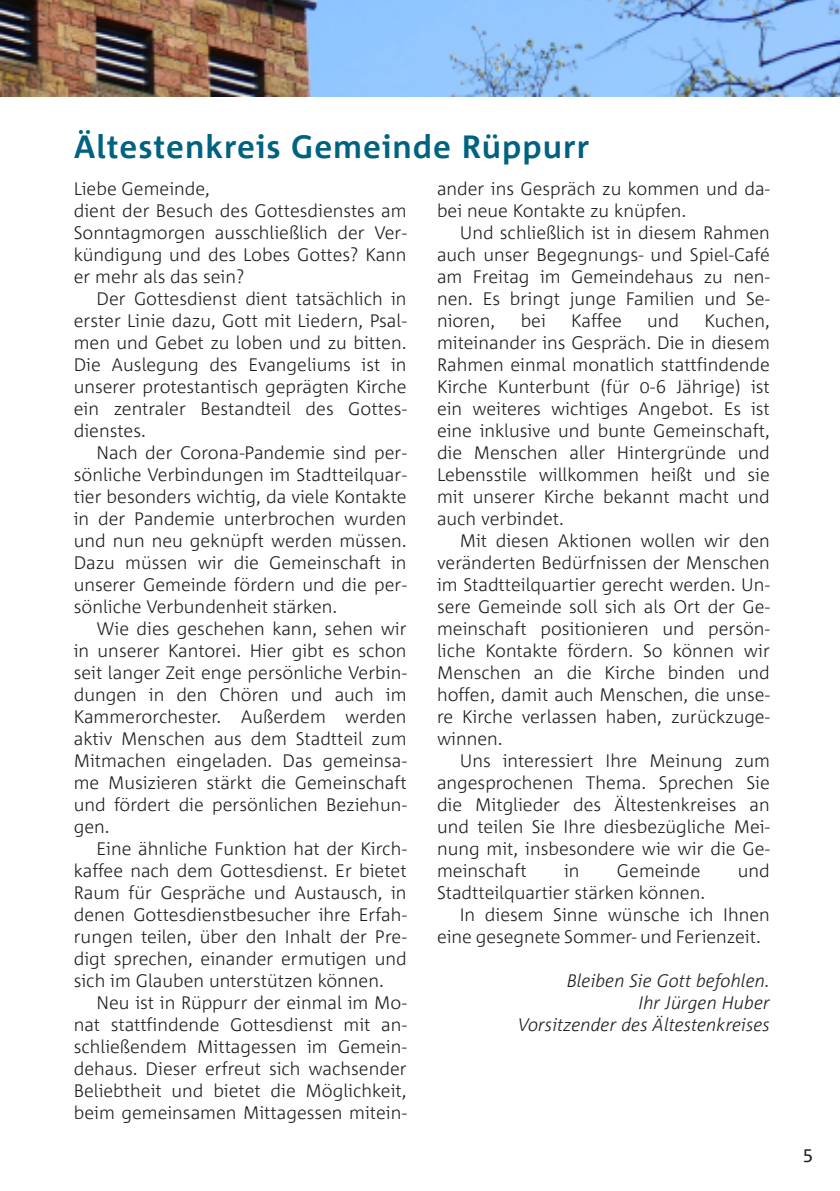
<style>
.page{position:relative;width:840px;height:1191px;background:#fff}
.page>*{position:absolute;margin:0;border:0;box-sizing:border-box;transform-origin:0 0}
.t1{font:700 32px "Corpid C1";letter-spacing:.03em;color:#006281}
.t2{font:300 18px/22px "Corpid C1";color:#231f20;text-align:justify}
.t3{font:italic 300 18px/22px "Corpid C1";color:#231f20;text-align:right}
.t4{font:18px "Corpid C1";color:#231f20}
</style>
<div class="page">
<img style="left:0;top:0;width:839px;height:96px">
<h1 class="t1" style="left:74px;top:127px;width:517px">Ältestenkreis Gemeinde Rüppurr</h1>
<p class="t2" style="left:74px;top:177px;width:334px;text-align:left">Liebe Gemeinde,<br>dient der Besuch des Gottesdienstes am<br>Sonntagmorgen ausschließlich der Ver&shy;kündigung und des Lobes Gottes? Kann er mehr als das sein?</p>
<p class="t2" style="left:74px;top:287px;width:334px;text-indent:23px">Der Gottesdienst dient tatsächlich in erster Linie dazu, Gott mit Liedern, Psal&shy;men und Gebet zu loben und zu bitten.<br>Die Auslegung des Evangeliums ist in unserer protestantisch geprägten Kirche ein zentraler Bestandteil des Gottes&shy;dienstes.</p>
<p class="t2" style="left:74px;top:441px;width:334px;text-indent:23px">Nach der Corona-Pandemie sind per&shy;sönliche Verbindungen im Stadtteilquar&shy;tier besonders wichtig, da viele Kontakte in der Pandemie unterbrochen wurden und nun neu geknüpft werden müssen.<br>Dazu müssen wir die Gemeinschaft in unserer Gemeinde fördern und die per&shy;sönliche Verbundenheit stärken.</p>
<p class="t2" style="left:74px;top:617px;width:334px;text-indent:23px">Wie dies geschehen kann, sehen wir in unserer Kantorei. Hier gibt es schon seit langer Zeit enge persönliche Verbin&shy;dungen in den Chören und auch im Kammerorchester. Außerdem werden aktiv Menschen aus dem Stadtteil zum Mitmachen eingeladen. Das gemeinsa&shy;me Musizieren stärkt die Gemeinschaft und fördert die persönlichen Beziehun&shy;gen.</p>
<p class="t2" style="left:74px;top:837px;width:334px;text-indent:23px">Eine ähnliche Funktion hat der Kirch&shy;kaffee nach dem Gottesdienst. Er bietet Raum für Gespräche und Austausch, in denen Gottesdienstbesucher ihre Erfah&shy;rungen teilen, über den Inhalt der Pre&shy;digt sprechen, einander ermutigen und sich im Glauben unterstützen können.</p>
<p class="t2" style="left:74px;top:991px;width:334px;text-indent:23px">Neu ist in Rüppurr der einmal im Mo&shy;nat stattfindende Gottesdienst mit an&shy;schließendem Mittagessen im Gemein&shy;dehaus. Dieser erfreut sich wachsender Beliebtheit und bietet die Möglichkeit, beim gemeinsamen Mittagessen mitein-</p>
<p class="t2" style="left:437px;top:177px;width:334px">ander ins Gespräch zu kommen und da&shy;bei neue Kontakte zu knüpfen.</p>
<p class="t2" style="left:437px;top:221px;width:334px;text-indent:23px">Und schließlich ist in diesem Rahmen auch unser Begegnungs- und Spiel-Café am Freitag im Gemeindehaus zu nen&shy;nen. Es bringt junge Familien und Se&shy;nioren,</p>
<p class="t2" style="left:520px;top:309px;width:27px">bei</p>
<p class="t2" style="left:571px;top:309px;width:52px">Kaffee</p>
<p class="t2" style="left:647px;top:309px;width:33px">und</p>
<p class="t2" style="left:437px;top:309px;width:334px;text-indent:267px">Kuchen, miteinander ins Gespräch. Die in diesem Rahmen einmal monatlich stattfindende Kirche Kunterbunt (für 0-6 Jährige) ist ein weiteres wichtiges Angebot. Es ist eine inklusive und bunte Gemeinschaft, die Menschen aller Hintergründe und Lebensstile willkommen heißt und sie mit unserer Kirche bekannt macht und auch verbindet.</p>
<p class="t2" style="left:437px;top:529px;width:334px;text-indent:23px">Mit diesen Aktionen wollen wir den veränderten Bedürfnissen der Menschen im Stadtteilquartier gerecht werden. Un&shy;sere Gemeinde soll sich als Ort der Ge&shy;meinschaft positionieren und persön&shy;liche Kontakte fördern. So können wir Menschen an die Kirche binden und hoffen, damit auch Menschen, die unse&shy;re Kirche verlassen haben, zurückzuge&shy;winnen.</p>
<p class="t2" style="left:437px;top:749px;width:334px;text-indent:23px">Uns interessiert Ihre Meinung zum angesprochenen Thema. Sprechen Sie die Mitglieder des Ältestenkreises an und teilen Sie Ihre diesbezügliche Mei&shy;nung mit, insbesondere wie wir die Ge&shy;meinschaft</p>
<p class="t2" style="left:563px;top:859px;width:17px">in</p>
<p class="t2" style="left:616px;top:859px;width:85px">Gemeinde</p>
<p class="t2" style="left:737px;top:859px;width:33px">und</p>
<p class="t2" style="left:437px;top:881px;width:269px">Stadtteilquartier stärken können.</p>
<p class="t2" style="left:459px;top:903px;width:311px">In diesem Sinne wünsche ich Ihnen</p>
<p class="t2" style="left:437px;top:925px;width:325px">eine gesegnete Sommer- und Ferienzeit.</p>
<p class="t3" style="left:517px;top:969px;width:253px">Bleiben Sie Gott befohlen.<br>Ihr Jürgen Huber<br>Vorsitzender des Ältestenkreises</p>
<p class="t4" style="left:802px;top:1142px;width:11px">5</p>
</div>
